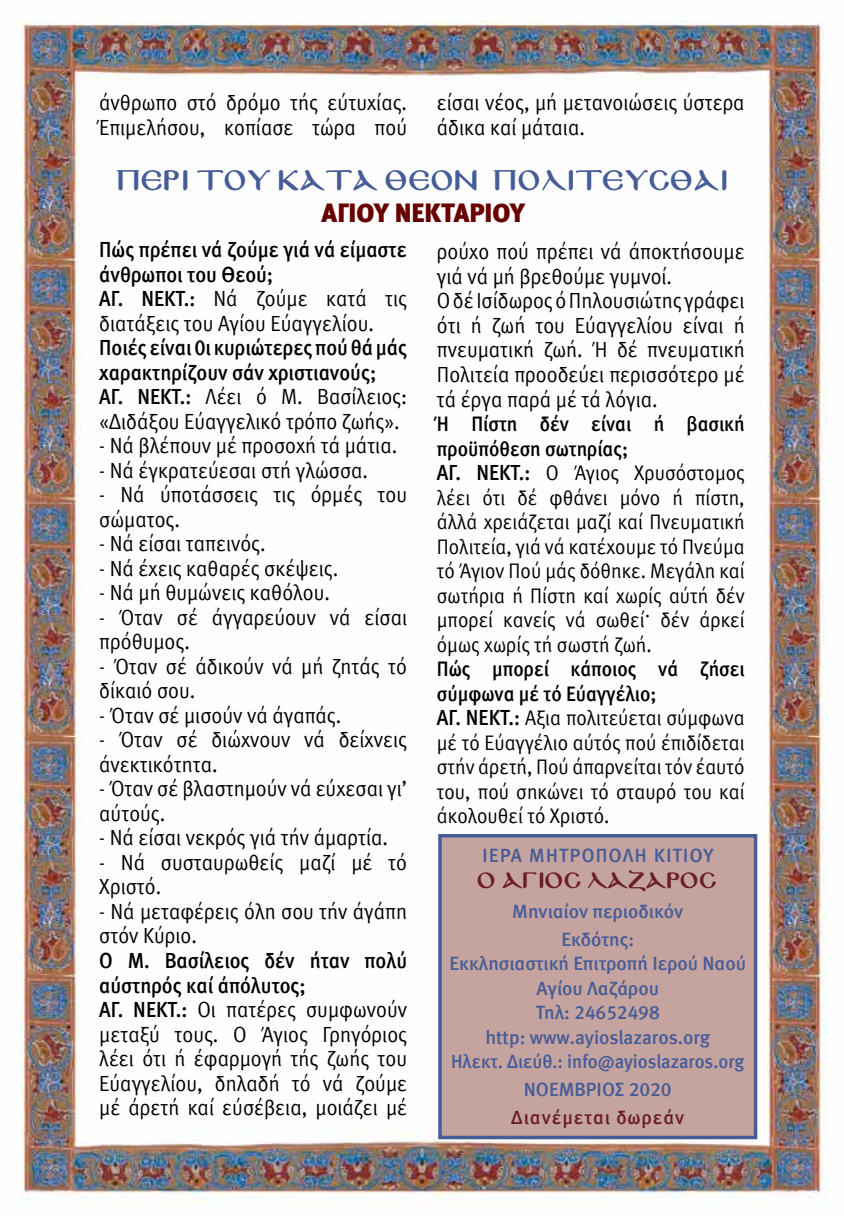
<style>
.page{position:relative;width:844px;height:1216px;background:#fff}
.page>*{position:absolute;margin:0;border:0;box-sizing:border-box;transform-origin:0 0}
.t1{font:26.25px "Meta Black Greek LF";color:#680000}
.t2{font:24.5px "Mg Byzantine UC Pol Normal";color:#465c97;scale:.96 1}
.t3{font:21.88px/24.5px "Meta Normal Greek";color:#000;scale:.92 1}
.t4{font:21.88px/24.5px "Meta Medium Greek LF";color:#000;scale:.92 1}
.t5{font:21px/24.5px "Meta Normal Greek";color:#000;text-align:justify;scale:.92 1}
.t6{font:21px/24.5px "Meta Medium Greek LF";color:#000;scale:.92 1}
.t7{font:19.25px/24.5px "Meta Medium Greek LF";color:#465c97;text-align:center}
.t8{font:19.25px "Meta Medium Greek LF Caps";letter-spacing:.05em;color:#465c97}
.t9{font:19.25px "Meta Medium Greek LF";letter-spacing:.05em;color:#6a1d27}
.t10{font:19.25px "Mg Byzantine UC Pol Normal";color:#6a1d27}
.s1{font-family:"Meta Medium Greek LF"}
.s2{font-family:"Meta Medium Greek LF";font-size:21.88px}
</style>
<div class="page">
<img style="left:20px;top:20px;width:808px;height:1189px">
<div style="left:438px;top:834px;width:319px;height:305px;background:#c5a4a0;border:4px solid #465c97"></div>
<p class="t3" style="left:99px;top:90px;width:336px">άνθρωπο στό δρόμο τής εύτυχίας.<br>Έπιμελήσου, κοπίασε τώρα πού</p>
<p class="t3" style="left:437px;top:90px;width:336px">είσαι νέος, μή μετανοιώσεις ύστερα άδικα καί μάταια.</p>
<p class="t2" style="left:117px;top:165px;width:639px">ΠΕΡΙ ΤΟΥ ΚΑΤΑ ΘΕΟΝ ΠΟΛΙΤΕΥΣΘΑΙ</p>
<p class="t1" style="left:321px;top:198px;width:204px">ΑΓΙΟΥ ΝΕΚΤΑΡΙΟΥ</p>
<p class="t4" style="left:99px;top:237px;width:335px">Πώς πρέπει νά ζούμε γιά νά είμαστε άνθρωποι του Θεού;</p>
<p class="t3" style="left:99px;top:286px;width:336px"><span class="s1">ΑΓ. ΝΕΚΤ.:</span> Νά ζούμε κατά τις διατάξεις του Αγίου Εύαγγελίου.</p>
<p class="t4" style="left:99px;top:335px;width:336px">Ποιές είναι 0ι κυριώτερες πού θά μάς χαρακτηρίζουν σάν χριστιανούς;</p>
<p class="t3" style="left:99px;top:384px;width:336px"><span class="s1">ΑΓ. ΝΕΚΤ.:</span> Λέει ό Μ. Βασίλειος: «Διδάξου Εύαγγελικό τρόπο ζωής».</p>
<p class="t3" style="left:99px;top:433px;width:325px">- Νά βλέπουν μέ προσοχή τά μάτια.</p>
<p class="t3" style="left:99px;top:458px;width:293px">- Νά έγκρατεύεσαι στή γλώσσα.</p>
<p class="t3" style="left:99px;top:482px;width:336px">- Νά ύποτάσσεις τις όρμές του σώματος.</p>
<p class="t3" style="left:99px;top:531px;width:182px">- Νά είσαι ταπεινός.</p>
<p class="t3" style="left:99px;top:556px;width:261px">- Νά έχεις καθαρές σκέψεις.</p>
<p class="t3" style="left:99px;top:580px;width:252px">- Νά μή θυμώνεις καθόλου.</p>
<p class="t3" style="left:99px;top:605px;width:336px">- Όταν σέ άγγαρεύουν νά είσαι πρόθυμος.</p>
<p class="t3" style="left:99px;top:654px;width:336px">- Όταν σέ άδικούν νά μή ζητάς τό δίκαιό σου.</p>
<p class="t3" style="left:99px;top:703px;width:264px">- Όταν σέ μισούν νά άγαπάς.</p>
<p class="t3" style="left:99px;top:727px;width:336px">- Όταν σέ διώχνουν νά δείχνεις άνεκτικότητα.</p>
<p class="t3" style="left:99px;top:776px;width:336px">- Όταν σέ βλαστημούν νά εύχεσαι γι’ αύτούς.</p>
<p class="t3" style="left:99px;top:825px;width:315px">- Νά είσαι νεκρός γιά τήν άμαρτία.</p>
<p class="t3" style="left:99px;top:850px;width:336px">- Νά συσταυρωθείς μαζί μέ τό<br>Χριστό.</p>
<p class="t3" style="left:99px;top:899px;width:336px">- Νά μεταφέρεις όλη σου τήν άγάπη στόν Κύριο.</p>
<p class="t4" style="left:99px;top:948px;width:336px">Ο Μ. Βασίλειος δέν ήταν πολύ αύστηρός καί άπόλυτος;</p>
<p class="t3" style="left:99px;top:997px;width:336px;text-align:justify"><span class="s1">ΑΓ. ΝΕΚΤ.:</span> Οι πατέρες συμφωνούν μεταξύ τους. Ο Άγιος Γρηγόριος λέει ότι ή έφαρμογή τής ζωής του Εύαγγελίου, δηλαδή τό νά ζούμε μέ άρετή καί εύσέβεια, μοιάζει μέ</p>
<p class="t3" style="left:437px;top:239px;width:336px">ρούχο πού πρέπει νά άποκτήσουμε γιά νά μή βρεθούμε γυμνοί.<br>Ο δέ Ισίδωρος ό Πηλουσιώτης γράφει ότι ή ζωή του Εύαγγελίου είναι ή πνευματική ζωή. Ή δέ πνευματική<br>Πολιτεία προοδεύει περισσότερο μέ τά έργα παρά μέ τά λόγια.</p>
<p class="t6" style="left:437px;top:411px;width:336px">Ή Πίστη δέν είναι ή βασική προϋπόθεση σωτηρίας;</p>
<p class="t5" style="left:437px;top:460px;width:336px"><span class="s2">ΑΓ. ΝΕΚΤ.:</span> Ο Άγιος Χρυσόστομος λέει ότι δέ φθάνει μόνο ή πίστη, άλλά χρειάζεται μαζί καί Πνευματική Πολιτεία, γιά νά κατέχουμε τό Πνεύμα τό Άγιον Πού μάς δόθηκε. Μεγάλη καί σωτήρια ή Πίστη καί χωρίς αύτή δέν μπορεί κανείς νά σωθεί· δέν άρκεί όμως χωρίς τή σωστή ζωή.</p>
<p class="t6" style="left:437px;top:656px;width:336px">Πώς μπορεί κάποιος νά ζήσει σύμφωνα μέ τό Εύαγγέλιο;</p>
<p class="t5" style="left:437px;top:705px;width:336px"><span class="s2">ΑΓ. ΝΕΚΤ.:</span> Αξια πολιτεύεται σύμφωνα μέ τό Εύαγγέλιο αύτός πού έπιδίδεται στήν άρετή, Πού άπαρνείται τόν έαυτό του, πού σηκώνει τό σταυρό του καί άκολουθεί τό Χριστό.</p>
<p class="t8" style="left:482px;top:844px;width:233px">ΙΕΡΑ ΜΗΤΡΟΠΟΛΗ ΚΙΤΙΟΥ</p>
<p class="t10" style="left:478px;top:868px;width:241px">Ο ΑΓΙΟΣ ΛΑΖΑΡΟΣ</p>
<p class="t7" style="left:512px;top:896px;width:172px;line-height:28px">Μηνιαίον περιοδικόν<br>Εκδότης:</p>
<p class="t7" style="left:449px;top:951px;width:298px">Εκκλησιαστική Επιτροπή Ιερού Ναού<br>Αγίου Λαζάρου<br>Τηλ: 24652498<br>http: www.ayioslazaros.org<br>Ηλεκτ. Διεύθ.: info@ayioslazaros.οrg</p>
<p class="t7" style="left:523px;top:1077px;width:149px">ΝΟΕΜΒΡΙΟΣ 2020</p>
<p class="t9" style="left:511px;top:1106px;width:174px">Διανέμεται δωρεάν</p>
</div>
